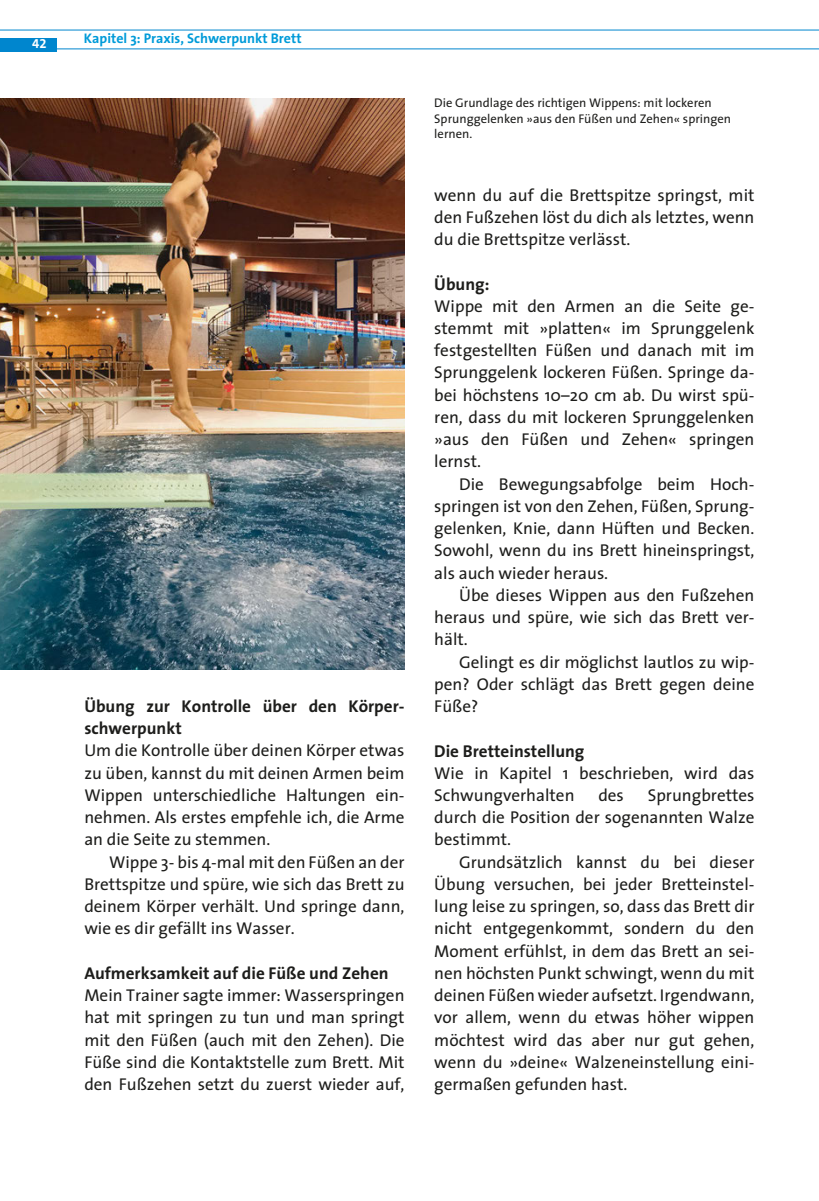
<style>
.page{position:relative;width:819px;height:1201px;background:#fff}
.page>*{position:absolute;margin:0;border:0;box-sizing:border-box;transform-origin:0 0}
.t1{font:17.15px/22.2px "The Sans FSH";color:#1d1d1b;text-align:justify}
.t2{font:700 17.15px/22.2px "The Sans FSH";color:#1d1d1b}
.t3{font:700 14px "The Sans FSH";color:#009bd9}
.t4{font:13.12px "The Sans FSH Bold Expert";color:#fff}
.t5{font:12.6px/15px "The Sans FSH";color:#1d1d1b}
</style>
<div class="page">
<hr style="left:0;top:30px;width:819px;height:1px;background:#0086ce">
<hr style="left:0;top:49px;width:819px;height:1px;background:#0086ce">
<div style="left:0;top:38px;width:56px;height:14px;background:#0086ce"></div>
<img style="left:0;top:98px;width:404px;height:572px">
<p class="t4" style="left:32px;top:33px;width:16px">42</p>
<p class="t3" style="left:84px;top:26px;width:219px">Kapitel 3: Praxis, Schwerpunkt Brett</p>
<p class="t2" style="left:84px;top:694px;width:321px">Übung zur Kontrolle über den Körper&shy;schwerpunkt</p>
<p class="t1" style="left:84px;top:739px;width:321px">Um die Kontrolle über deinen Körper etwas zu üben, kannst du mit deinen Armen beim Wippen unterschiedliche Haltungen ein&shy;nehmen. Als erstes empfehle ich, die Arme an die Seite zu stemmen.</p>
<p class="t1" style="left:84px;top:850px;width:322px;text-indent:25px">Wippe 3- bis 4-mal mit den Füßen an der Brettspitze und spüre, wie sich das Brett zu deinem Körper verhält. Und springe dann, wie es dir gefällt ins Wasser.</p>
<p class="t2" style="left:84px;top:961px;width:306px">Aufmerksamkeit auf die Füße und Zehen</p>
<p class="t1" style="left:84px;top:983px;width:322px">Mein Trainer sagte immer: Wasserspringen hat mit springen zu tun und man springt mit den Füßen (auch mit den Zehen). Die Füße sind die Kontaktstelle zum Brett. Mit den Fußzehen setzt du zuerst wieder auf,</p>
<p class="t5" style="left:434px;top:95px;width:298px">Die Grundlage des richtigen Wippens: mit lockeren<br>Sprunggelenken »aus den Füßen und Zehen« springen lernen.</p>
<p class="t1" style="left:434px;top:183px;width:322px">wenn du auf die Brettspitze springst, mit den Fußzehen löst du dich als letztes, wenn du die Brettspitze verlässt.</p>
<p class="t2" style="left:434px;top:272px;width:57px">Übung:</p>
<p class="t1" style="left:434px;top:294px;width:321px">Wippe mit den Armen an die Seite ge&shy;stemmt mit »platten« im Sprunggelenk festgestellten Füßen und danach mit im Sprunggelenk lockeren Füßen. Springe da&shy;bei höchstens 10–20 cm ab. Du wirst spü&shy;ren, dass du mit lockeren Sprunggelenken »aus den Füßen und Zehen« springen lernst.</p>
<p class="t1" style="left:434px;top:472px;width:321px;text-indent:25px">Die Bewegungsabfolge beim Hoch&shy;springen ist von den Zehen, Füßen, Sprung&shy;gelenken, Knie, dann Hüften und Becken.<br>Sowohl, wenn du ins Brett hineinspringst, als auch wieder heraus.</p>
<p class="t1" style="left:434px;top:583px;width:321px;text-indent:25px">Übe dieses Wippen aus den Fußzehen heraus und spüre, wie sich das Brett ver&shy;hält.</p>
<p class="t1" style="left:434px;top:650px;width:322px;text-indent:25px">Gelingt es dir möglichst lautlos zu wip&shy;pen? Oder schlägt das Brett gegen deine Füße?</p>
<p class="t2" style="left:434px;top:739px;width:152px">Die Bretteinstellung</p>
<p class="t1" style="left:434px;top:761px;width:321px">Wie in Kapitel 1 beschrieben, wird das<br>Schwungverhalten</p>
<p class="t1" style="left:434px;top:783px;width:322px;text-indent:213px">Sprungbrettes durch die Position der sogenannten Walze bestimmt.</p>
<p class="t1" style="left:434px;top:850px;width:321px;text-indent:25px">Grundsätzlich kannst du bei dieser Übung versuchen, bei jeder Bretteinstel&shy;lung leise zu springen, so, dass das Brett dir nicht entgegenkommt, sondern du den Moment erfühlst, in dem das Brett an sei&shy;nen höchsten Punkt schwingt, wenn du mit deinen Füßen wieder aufsetzt. Irgendwann, vor allem, wenn du etwas höher wippen möchtest wird das aber nur gut gehen, wenn du »deine« Walzeneinstellung eini&shy;germaßen gefunden hast.</p>
<p class="t1" style="left:598px;top:783px;width:27px">des</p>
</div>
